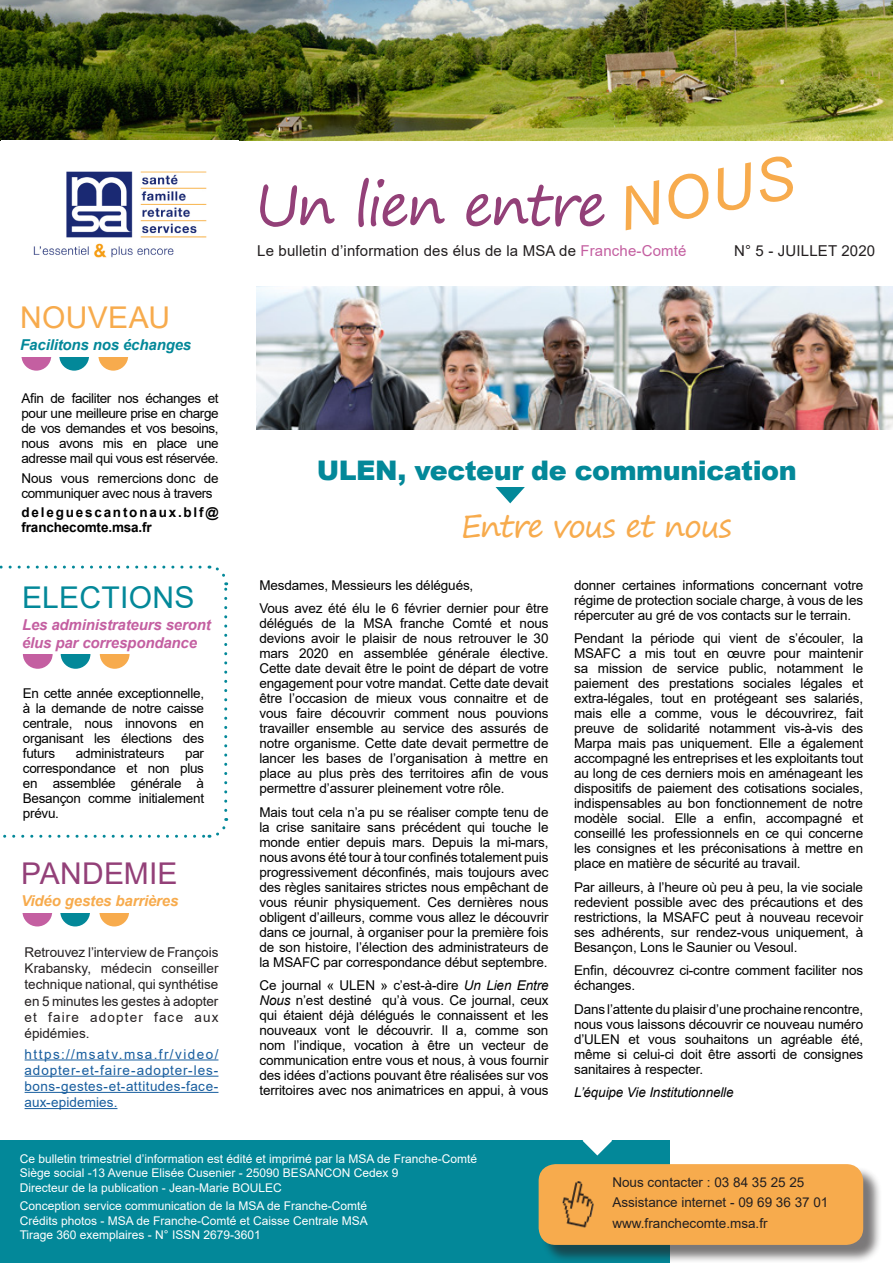
<style>
.page{position:relative;width:893px;height:1263px;background:#fff}
.page>*{position:absolute;margin:0;border:0;box-sizing:border-box;transform-origin:0 0}
.chapo{font:italic 60px "Arial";color:#f7ab4d}
.chapo-2{font:57px "Segoe Print";letter-spacing:-.04em;color:#934078}
.chapo-3{font:31.5px "Segoe Print";letter-spacing:-.045em;color:#f7ab4d}
.t1{font:30px "Arial";letter-spacing:.01em;color:#038899}
.chapo-4{font:30px "Arial";letter-spacing:.005em;color:#934078}
.chapo-5{font:30px "Arial";letter-spacing:.01em;color:#f7ab4d}
.chapo-6{font:900 27px "Arial";letter-spacing:-.02em;color:#038899}
.t2{font:15px "Arial";letter-spacing:.01em;color:#231f20}
.t3{font:italic 700 15px/18px "Arial";letter-spacing:-.01em;color:#c45fa1}
.t4{font:italic 700 15px "Arial";letter-spacing:-.01em;color:#038899}
.t5{font:italic 700 15px "Arial";letter-spacing:-.01em;color:#f7ab4d}
.t6{font:13.5px/15px "Arial";letter-spacing:-.01em;color:#000;text-align:justify}
.chapo-7{font:13.5px/16.2px "Arial";color:#231f20;text-align:justify}
.chapo-8{font:13.5px/16.2px "Arial";letter-spacing:.03em;color:#175d9e;text-align:justify}
.t7{font:13.5px/15px "Arial";letter-spacing:-.03em;color:#000}
.t8{font:700 13.5px/15px "Arial";letter-spacing:.135em;color:#000}
.t9{font:italic 13.5px "Arial";letter-spacing:-.01em;color:#000}
.t10{font:12px "Arial";color:#fff}
.s1{color:#c45fa1}
.s2{font-style:italic}
</style>
<div class="page">
<div style="left:0;top:1141px;width:670px;height:122px;background:#038899"></div>
<svg style="left:583px;top:1140px;width:29px;height:15px"></svg>
<div style="left:541px;top:1166px;width:341px;height:97px;background:#231f20;opacity:.6"></div>
<div style="left:539px;top:1164px;width:324px;height:81px;background:#f7ab4d;border-radius:17px"></div>
<img style="left:562px;top:1181px;width:32px;height:47px">
<svg style="left:495px;top:487px;width:30px;height:16px"></svg>
<img style="left:0;top:0;width:893px;height:141px">
<img style="left:33px;top:171px;width:174px;height:87px">
<div style="left:21px;top:341px;width:30px;height:30px;background:#c45fa1;border-radius:50%"></div>
<div style="left:98px;top:341px;width:30px;height:30px;background:#f7ab4d;border-radius:50%"></div>
<div style="left:59px;top:341px;width:30px;height:30px;background:#038899;border-radius:50%"></div>
<div style="left:20px;top:306px;width:177px;height:51px;background:#fff"></div>
<img style="left:257px;top:287px;width:636px;height:143px">
<hr style="left:25px;top:1059px;width:193px;height:1px;background:#175d9e">
<hr style="left:25px;top:1076px;width:193px;height:1px;background:#175d9e">
<hr style="left:25px;top:1092px;width:193px;height:1px;background:#175d9e">
<hr style="left:25px;top:1108px;width:92px;height:1px;background:#175d9e">
<div style="left:22px;top:897px;width:30px;height:29px;background:#c45fa1;border-radius:50%"></div>
<div style="left:99px;top:897px;width:30px;height:29px;background:#f7ab4d;border-radius:50%"></div>
<div style="left:60px;top:897px;width:30px;height:29px;background:#038899;border-radius:50%"></div>
<div style="left:21px;top:862px;width:177px;height:51px;background:#fff"></div>
<div style="left:23px;top:639px;width:30px;height:30px;background:#c45fa1;border-radius:50%"></div>
<div style="left:100px;top:639px;width:30px;height:30px;background:#f7ab4d;border-radius:50%"></div>
<div style="left:61px;top:639px;width:29px;height:30px;background:#038899;border-radius:50%"></div>
<div style="left:22px;top:586px;width:205px;height:68px;background:#fff"></div>
<svg style="left:3px;top:818px;width:226px;height:20px"></svg>
<svg style="left:209px;top:565px;width:19px;height:245px"></svg>
<svg style="left:0;top:566px;width:200px;height:3px"></svg>
<p class="chapo-2" style="left:255px;top:154px;width:353px">Un lien entre</p>
<p class="chapo" style="left:611px;top:172px;width:180px;rotate:-11deg">NOUS</p>
<p class="chapo-5" style="left:20px;top:297px;width:151px">NOUVEAU</p>
<p class="t4" style="left:20px;top:335px;width:172px">Facilitons nos échanges</p>
<p class="t6" style="left:21px;top:391px;width:199px">Afin de faciliter nos échanges et pour une meilleure prise en charge de vos demandes et vos besoins, nous avons mis en place une adresse mail qui vous est réservée.</p>
<p class="t7" style="left:21px;top:470px;width:199px">Nous vous remercions donc de communiquer avec nous à travers</p>
<p class="t8" style="left:21px;top:505px;width:199px">deleguescantonaux.blf@ franchecomte.msa.fr</p>
<p class="t1" style="left:22px;top:576px;width:174px">ELECTIONS</p>
<p class="t3" style="left:22px;top:616px;width:190px">Les administrateurs seront élus par correspondance</p>
<p class="t6" style="left:23px;top:686px;width:183px">En cette année exceptionnelle, à la demande de notre caisse centrale, nous innovons en organisant les élections des futurs</p>
<p class="t6" style="left:76px;top:746px;width:90px">administrateurs</p>
<p class="t6" style="left:23px;top:746px;width:183px;text-indent:162px">par correspondance et non plus en assemblée générale à Besançon comme initialement prévu.</p>
<p class="chapo-4" style="left:21px;top:853px;width:158px">PANDEMIE</p>
<p class="t5" style="left:21px;top:891px;width:159px">Vidéo gestes barrières</p>
<p class="chapo-7" style="left:25px;top:944px;width:195px">Retrouvez l’interview de François Krabansky, médecin conseiller technique national, qui synthétise en 5 minutes les gestes à adopter et faire adopter face aux épidémies.</p>
<p class="chapo-8" style="left:25px;top:1045px;width:195px">https://msatv.msa.fr/video/ adopter-et-faire-adopter-les&shy;bons-gestes-et-attitudes-face&shy;aux-epidemies.</p>
<p class="t2" style="left:257px;top:241px;width:431px">Le bulletin d’information des élus de la MSA de <span class="s1">Franche-Comté</span></p>
<p class="t2" style="left:734px;top:241px;width:142px">N° 5 - JUILLET 2020</p>
<p class="chapo-6" style="left:317px;top:450px;width:481px">ULEN, vecteur de communication</p>
<p class="chapo-3" style="left:461px;top:498px;width:273px">Entre vous et nous</p>
<p class="t6" style="left:259px;top:578px;width:216px">Mesdames, Messieurs les délégués,</p>
<p class="t6" style="left:259px;top:601px;width:291px">Vous avez été élu le 6 février dernier pour être délégués de la MSA franche Comté et nous devions avoir le plaisir de nous retrouver le 30 mars 2020 en assemblée générale élective.<br>Cette date devait être le point de départ de votre engagement pour votre mandat. Cette date devait être l’occasion de mieux vous connaitre et de vous faire découvrir comment nous pouvions travailler ensemble au service des assurés de notre organisme. Cette date devait permettre de lancer les bases de l’organisation à mettre en place au plus près des territoires afin de vous permettre d’assurer pleinement votre rôle.</p>
<p class="t6" style="left:259px;top:805px;width:291px">Mais tout cela n’a pu se réaliser compte tenu de la crise sanitaire sans précédent qui touche le monde entier depuis mars. Depuis la mi-mars, nous avons été tour à tour confinés totalement puis progressivement déconfinés, mais toujours avec des règles sanitaires strictes nous empêchant de vous réunir physiquement. Ces dernières nous obligent d’ailleurs, comme vous allez le découvrir dans ce journal, à organiser pour la première fois de son histoire, l’élection des administrateurs de la MSAFC par correspondance début septembre.</p>
<p class="t6" style="left:259px;top:978px;width:291px">Ce journal « ULEN » c’est-à-dire <span class="s2">Un Lien Entre Nous</span> n’est destiné qu’à vous. Ce journal, ceux qui étaient déjà délégués le connaissent et les nouveaux vont le découvrir. Il a, comme son nom l’indique, vocation à être un vecteur de communication entre vous et nous, à vous fournir des idées d’actions pouvant être réalisées sur vos territoires avec nos animatrices en appui, à vous</p>
<p class="t6" style="left:574px;top:578px;width:291px">donner certaines informations concernant votre régime de protection sociale charge, à vous de les répercuter au gré de vos contacts sur le terrain.</p>
<p class="t6" style="left:574px;top:631px;width:291px">Pendant la période qui vient de s’écouler, la MSAFC a mis tout en œuvre pour maintenir sa mission de service public, notamment le paiement des prestations sociales légales et extra-légales, tout en protégeant ses salariés, mais elle a comme, vous le découvrirez, fait preuve de solidarité notamment vis-à-vis des Marpa mais pas uniquement. Elle a également accompagné les entreprises et les exploitants tout au long de ces derniers mois en aménageant les dispositifs de paiement des cotisations sociales, indispensables au bon fonctionnement de notre modèle social. Elle a enfin, accompagné et conseillé les professionnels en ce qui concerne les consignes et les préconisations à mettre en place en matière de sécurité au travail.</p>
<p class="t6" style="left:574px;top:880px;width:291px">Par ailleurs, à l’heure où peu à peu, la vie sociale redevient possible avec des précautions et des restrictions, la MSAFC peut à nouveau recevoir ses adhérents, sur rendez-vous uniquement, à Besançon, Lons le Saunier ou Vesoul.</p>
<p class="t6" style="left:574px;top:963px;width:291px">Enfin, découvrez ci-contre comment faciliter nos échanges.</p>
<p class="t6" style="left:574px;top:1002px;width:291px">Dans l’attente du plaisir d’une prochaine rencontre, nous vous laissons découvrir ce nouveau numéro d’ULEN et vous souhaitons un agréable été, même si celui-ci doit être assorti de consignes sanitaires à respecter.</p>
<p class="t9" style="left:574px;top:1084px;width:161px">L’équipe Vie Institutionnelle</p>
<p class="t10" style="left:20px;top:1150px;width:459px">Ce bulletin trimestriel d’information est édité et imprimé par la MSA de Franche-Comté</p>
<p class="t10" style="left:20px;top:1165px;width:380px">Siège social -13 Avenue Elisée Cusenier - 25090 BESANCON Cedex 9</p>
<p class="t10" style="left:20px;top:1179px;width:264px">Directeur de la publication - Jean-Marie BOULEC</p>
<p class="t10" style="left:20px;top:1198px;width:349px">Conception service communication de la MSA de Franche-Comté</p>
<p class="t10" style="left:20px;top:1212px;width:350px">Crédits photos - MSA de Franche-Comté et Caisse Centrale MSA</p>
<p class="t10" style="left:20px;top:1226px;width:243px">Tirage 360 exemplaires - N° ISSN 2679-3601</p>
<p class="chapo-7" style="left:612px;top:1174px;width:194px">Nous contacter : 03 84 35 25 25</p>
<p class="chapo-7" style="left:612px;top:1194px;width:218px">Assistance internet - 09 69 36 37 01</p>
<p class="chapo-7" style="left:612px;top:1215px;width:157px">www.franchecomte.msa.fr</p>
</div>
